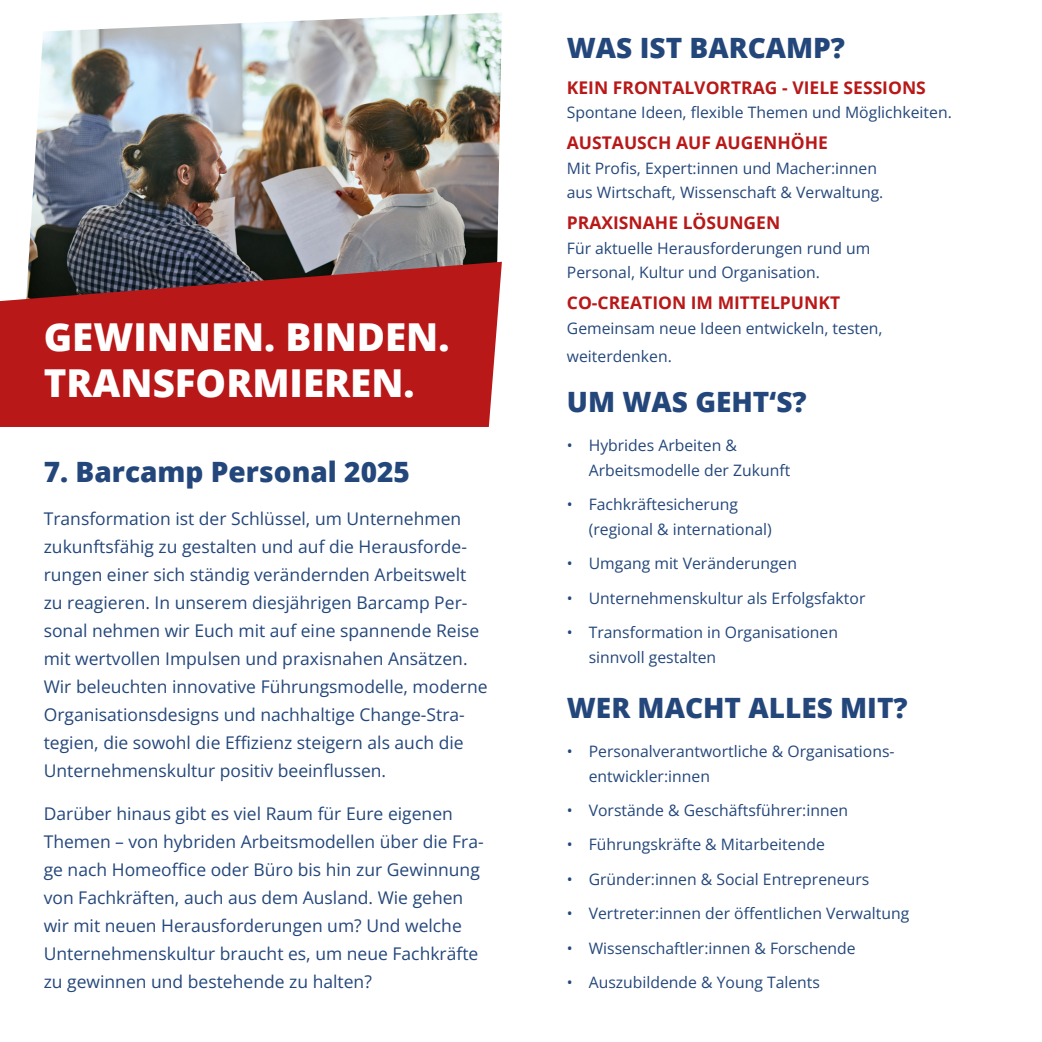
<style>
.page{position:relative;width:1042px;height:1042px;background:#fff}
.page>*{position:absolute;margin:0;border:0;box-sizing:border-box;transform-origin:0 0}
.t1{font:800 38.5px/46.2px "Open Sans";color:#fff}
.t2{font:800 28px "Open Sans";color:#24477b}
.t3{font:17.5px/28px "Open Sans";color:#24477b}
.t4{font:700 17.5px "Open Sans";color:#b91818}
.t5{font:15.75px/24.5px "Open Sans";color:#24477b}
</style>
<div class="page">
<img style="left:28px;top:12px;width:474px;height:250px">
<svg style="left:0;top:262px;width:502px;height:165px;background:#ad2122"></svg>
<h1 class="t1" style="left:44px;top:312px;width:407px">GEWINNEN. BINDEN.<br>TRANSFORMIEREN.</h1>
<h2 class="t2" style="left:44px;top:451px;width:368px">7. Barcamp Personal 2025</h2>
<p class="t3" style="left:44px;top:504px;width:445px">Transformation ist der Schlüssel, um Unternehmen zukunftsfähig zu gestalten und auf die Herausforde&shy;rungen einer sich ständig verändernden Arbeitswelt zu reagieren. In unserem diesjährigen Barcamp Per&shy;sonal nehmen wir Euch mit auf eine spannende Reise mit wertvollen Impulsen und praxisnahen Ansätzen.<br>Wir beleuchten innovative Führungsmodelle, moderne Organisationsdesigns und nachhaltige Change-Stra&shy;tegien, die sowohl die Effizienz steigern als auch die Unternehmenskultur positiv beeinflussen.</p>
<p class="t3" style="left:44px;top:799px;width:441px">Darüber hinaus gibt es viel Raum für Eure eigenen Themen – von hybriden Arbeitsmodellen über die Fra&shy;ge nach Homeoffice oder Büro bis hin zur Gewinnung von Fachkräften, auch aus dem Ausland. Wie gehen wir mit neuen Herausforderungen um? Und welche Unternehmenskultur braucht es, um neue Fachkräfte zu gewinnen und bestehende zu halten?</p>
<h2 class="t2" style="left:567px;top:27px;width:280px">WAS IST BARCAMP?</h2>
<p class="t4" style="left:567px;top:75px;width:360px">KEIN FRONTALVORTRAG - VIELE SESSIONS</p>
<p class="t5" style="left:567px;top:100px;width:386px">Spontane Ideen, flexible Themen und Möglichkeiten.</p>
<p class="t4" style="left:567px;top:131px;width:263px">AUSTAUSCH AUF AUGENHÖHE</p>
<p class="t5" style="left:567px;top:155px;width:318px">Mit Profis, Expert:innen und Macher:innen aus Wirtschaft, Wissenschaft &amp; Verwaltung.</p>
<p class="t4" style="left:567px;top:211px;width:215px">PRAXISNAHE LÖSUNGEN</p>
<p class="t5" style="left:567px;top:235px;width:305px">Für aktuelle Herausforderungen rund um<br>Personal, Kultur und Organisation.</p>
<p class="t4" style="left:567px;top:290px;width:275px">CO-CREATION IM MITTELPUNKT</p>
<p class="t5" style="left:567px;top:314px;width:317px;line-height:28px">Gemeinsam neue Ideen entwickeln, testen, weiterdenken.</p>
<h2 class="t2" style="left:567px;top:380px;width:241px">UM WAS GEHT‘S?</h2>
<p class="t5" style="left:589px;top:433px;width:203px;text-indent:-22px">• Hybrides Arbeiten &amp;<br>Arbeitsmodelle der Zukunft</p>
<p class="t5" style="left:589px;top:492px;width:184px;text-indent:-22px">• Fachkräftesicherung (regional &amp; international)</p>
<p class="t5" style="left:567px;top:551px;width:232px">• Umgang mit Veränderungen</p>
<p class="t5" style="left:567px;top:585px;width:300px">• Unternehmenskultur als Erfolgsfaktor</p>
<p class="t5" style="left:589px;top:619px;width:251px;text-indent:-22px">• Transformation in Organisationen sinnvoll gestalten</p>
<h2 class="t2" style="left:567px;top:686px;width:342px">WER MACHT ALLES MIT?</h2>
<p class="t5" style="left:589px;top:738px;width:307px;text-indent:-22px">• Personalverantwortliche &amp; Organisations&shy;entwickler:innen</p>
<p class="t5" style="left:567px;top:797px;width:283px">• Vorstände &amp; Geschäftsführer:innen</p>
<p class="t5" style="left:567px;top:832px;width:259px">• Führungskräfte &amp; Mitarbeitende</p>
<p class="t5" style="left:567px;top:866px;width:304px">• Gründer:innen &amp; Social Entrepreneurs</p>
<p class="t5" style="left:567px;top:901px;width:344px">• Vertreter:innen der öffentlichen Verwaltung</p>
<p class="t5" style="left:567px;top:935px;width:290px">• Wissenschaftler:innen &amp; Forschende</p>
<p class="t5" style="left:567px;top:969px;width:255px">• Auszubildende &amp; Young Talents</p>
</div>
